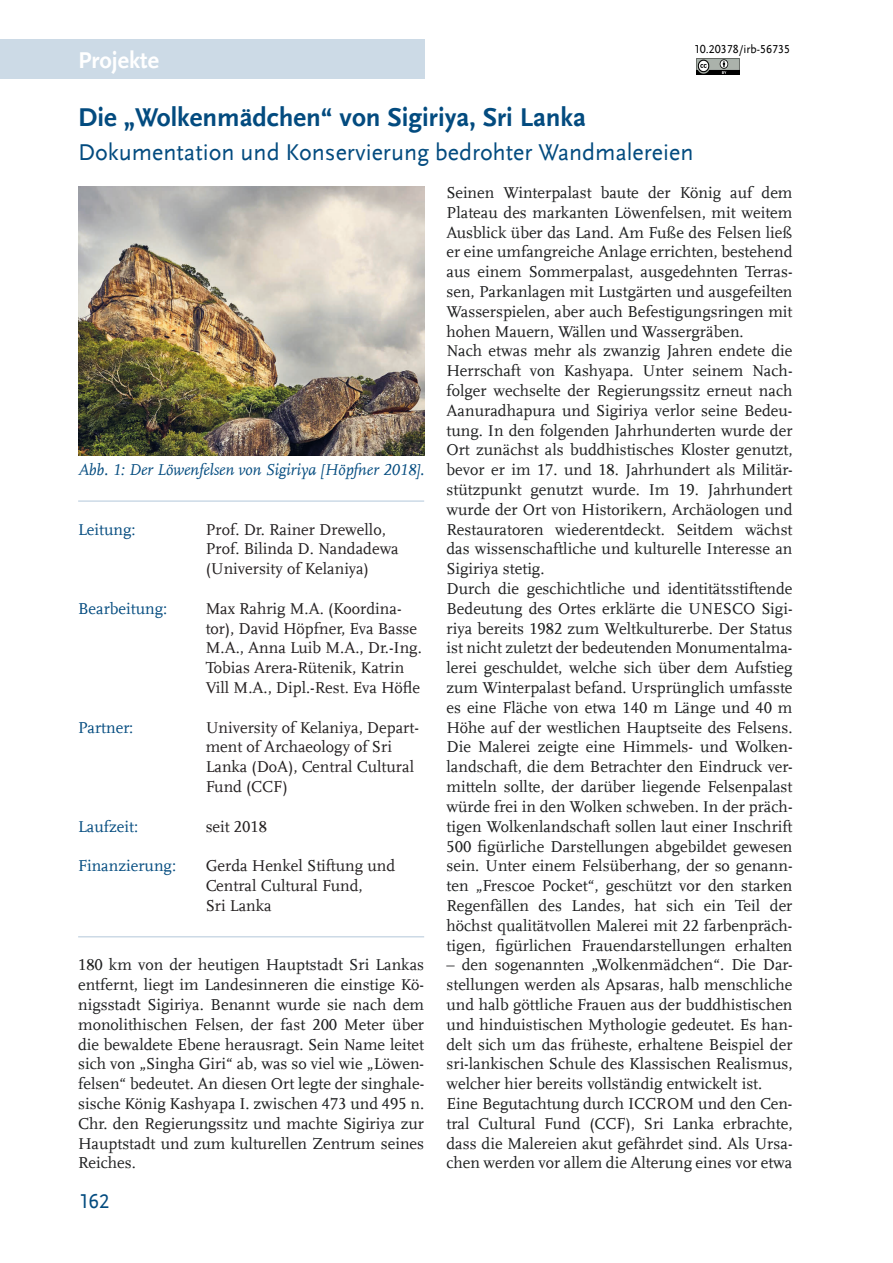
<style>
.page{position:relative;width:893px;height:1263px;background:#fff}
.page>*{position:absolute;margin:0;border:0;box-sizing:border-box;transform-origin:0 0}
.t1{font:700 27px "UB Scala Sans";color:#034b7f}
.t2{font:24px "UB Scala Sans 2";color:#034b7f}
.t3{font:700 24px "UB Scala Sans";color:#fff}
.t4{font:21px "UB Scala Sans";color:#034b7f}
.t5{font:16.5px/19.8px "UB Scala 2";color:#1d1e1f;text-align:justify}
.t6{font:16.5px/19.8px "UB Scala 2";color:#231f20}
.t7{font:16.5px "UB Scala";color:#1d1e1f}
.t8{font:16.5px "UB Scala 2";color:#034b7f}
.t9{font:16.5px "UB Scala Italic 2";color:#034b7f}
.t10{font:16.5px "UB Scala";color:#231f20}
.t11{font:12px "UB Scala Sans";color:#000}
</style>
<div class="page">
<div style="left:0;top:40px;width:424px;height:39px;background:#ccdae6"></div>
<img style="left:78px;top:186px;width:346px;height:269px">
<hr style="left:78px;top:500px;width:346px;height:2px;background:#ccdae6">
<hr style="left:78px;top:936px;width:346px;height:1px;background:#ccdae6">
<img style="left:696px;top:59px;width:44px;height:15px">
<h2 class="t3" style="left:78px;top:46px;width:82px">Projekte</h2>
<h1 class="t1" style="left:78px;top:102px;width:509px">Die „Wolkenmädchen“ von Sigiriya, Sri Lanka</h1>
<p class="t11" style="left:694px;top:42px;width:98px">10.20378/irb-56735</p>
<h2 class="t2" style="left:78px;top:139px;width:617px">Dokumentation und Konservierung bedrohter Wandmalereien</h2>
<p class="t9" style="left:78px;top:460px;width:348px">Abb. 1: Der Löwenfelsen von Sigiriya [Höpfner 2018].</p>
<p class="t8" style="left:78px;top:519px;width:59px">Leitung:</p>
<p class="t6" style="left:206px;top:519px;width:195px">Prof. Dr. Rainer Drewello,<br>Prof. Bilinda D. Nandadewa (University of Kelaniya)</p>
<p class="t8" style="left:78px;top:599px;width:91px">Bearbeitung:</p>
<p class="t6" style="left:206px;top:598px;width:218px">Max Rahrig M.A. (Koordina&shy;tor), David Höpfner, Eva Basse<br>M.A., Anna Luib M.A., Dr.-Ing.<br>Tobias Arera-Rütenik, Katrin</p>
<p class="t10" style="left:206px;top:678px;width:216px">Vill M.A., Dipl.-Rest. Eva Höfle</p>
<p class="t8" style="left:78px;top:717px;width:57px">Partner:</p>
<p class="t6" style="left:206px;top:717px;width:215px">University of Kelaniya, Depart&shy;ment of Archaeology of Sri<br>Lanka (DoA), Central Cultural<br>Fund (CCF)</p>
<p class="t8" style="left:78px;top:816px;width:62px">Laufzeit:</p>
<p class="t6" style="left:206px;top:816px;width:63px">seit 2018</p>
<p class="t8" style="left:78px;top:856px;width:99px">Finanzierung:</p>
<p class="t6" style="left:206px;top:856px;width:191px">Gerda Henkel Stiftung und<br>Central Cultural Fund,<br>Sri Lanka</p>
<p class="t5" style="left:78px;top:955px;width:348px">180 km von der heutigen Hauptstadt Sri Lankas entfernt, liegt im Landesinneren die einstige Kö&shy;nigsstadt Sigiriya. Benannt wurde sie nach dem monolithischen Felsen, der fast 200 Meter über die bewaldete Ebene herausragt. Sein Name leitet sich von „Singha Giri“ ab, was so viel wie „Löwen&shy;felsen“ bedeutet. An diesen Ort legte der singhale&shy;sische König Kashyapa I. zwischen 473 und 495 n.<br>Chr. den Regierungssitz und machte Sigiriya zur Hauptstadt und zum kulturellen Zentrum seines Reiches.</p>
<p class="t4" style="left:78px;top:1189px;width:33px">162</p>
<p class="t5" style="left:446px;top:183px;width:348px;text-align:left">Seinen Winterpalast baute der König auf dem Plateau des markanten Löwenfelsen, mit weitem Ausblick über das Land. Am Fuße des Felsen ließ er eine umfangreiche Anlage errichten, bestehend aus einem Sommerpalast, ausgedehnten Terras&shy;sen, Parkanlagen mit Lustgärten und ausgefeilten Wasserspielen, aber auch Befestigungsringen mit hohen Mauern, Wällen und Wassergräben.<br>Nach etwas mehr als zwanzig Jahren endete die Herrschaft von Kashyapa. Unter seinem Nach&shy;folger wechselte der Regierungssitz erneut nach Aanuradhapura und Sigiriya verlor seine Bedeu&shy;tung. In den folgenden Jahrhunderten wurde der Ort zunächst als buddhistisches Kloster genutzt, bevor er im 17. und 18. Jahrhundert als Militär&shy;stützpunkt genutzt wurde. Im 19. Jahrhundert wurde der Ort von Historikern, Archäologen und Restauratoren wiederentdeckt. Seitdem wächst das wissenschaftliche und kulturelle Interesse an Sigiriya stetig.<br>Durch die geschichtliche und identitätsstiftende Bedeutung des Ortes erklärte die UNESCO Sigi&shy;riya bereits 1982 zum Weltkulturerbe. Der Status ist nicht zuletzt der bedeutenden Monumentalma&shy;lerei geschuldet, welche sich über dem Aufstieg zum Winterpalast befand. Ursprünglich umfasste es eine Fläche von etwa 140 m Länge und 40 m Höhe auf der westlichen Hauptseite des Felsens.<br>Die Malerei zeigte eine Himmels- und Wolken&shy;landschaft, die dem Betrachter den Eindruck ver&shy;mitteln sollte, der darüber liegende Felsenpalast würde frei in den Wolken schweben. In der präch&shy;tigen Wolkenlandschaft sollen laut einer Inschrift</p>
<p class="t7" style="left:446px;top:836px;width:348px">500 figürliche Darstellungen abgebildet gewesen</p>
<p class="t5" style="left:446px;top:856px;width:348px">sein. Unter einem Felsüberhang, der so genann&shy;ten „Frescoe Pocket“, geschützt vor den starken Regenfällen des Landes, hat sich ein Teil der höchst qualitätvollen Malerei mit 22 farbenpräch-</p>
<p class="t7" style="left:446px;top:935px;width:348px">tigen, figürlichen Frauendarstellungen erhalten</p>
<p class="t5" style="left:446px;top:955px;width:348px;text-align:left">– den sogenannten „Wolkenmädchen“. Die Dar&shy;stellungen werden als Apsaras, halb menschliche und halb göttliche Frauen aus der buddhistischen und hinduistischen Mythologie gedeutet. Es han&shy;delt sich um das früheste, erhaltene Beispiel der sri-lankischen Schule des Klassischen Realismus, welcher hier bereits vollständig entwickelt ist.<br>Eine Begutachtung durch ICCROM und den Cen&shy;tral Cultural Fund (CCF), Sri Lanka erbrachte, dass die Malereien akut gefährdet sind. Als Ursa&shy;chen werden vor allem die Alterung eines vor etwa</p>
</div>
